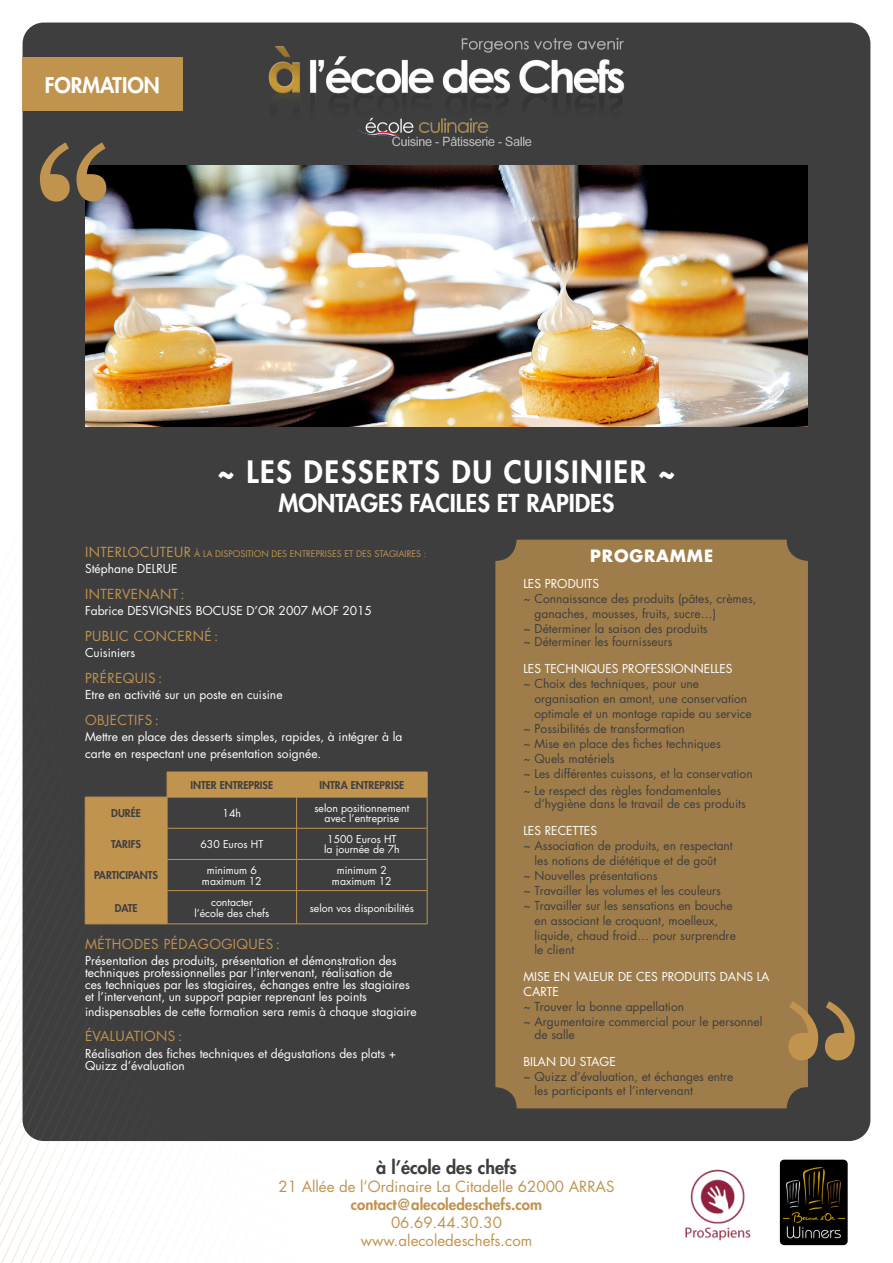
<style>
.page{position:relative;width:893px;height:1263px;background:#fff}
.page>*{position:absolute;margin:0;border:0;box-sizing:border-box;transform-origin:0 0}
.t1{font:800 30px "Futura Std";letter-spacing:.05em;color:#fff}
.t2{font:800 24px "Futura Std";color:#fff}
.t3{font:800 21px "Futura Std";color:#fff}
.t4{font:800 18px "Futura Std";color:#3e3e3f}
.t5{font:700 16.5px "Futura Std";letter-spacing:.05em;color:#fff}
.t6{font:15px "Futura Std";color:#c0934f}
.t7{font:800 15px "Futura Std";color:#c0934f}
.t8{font:13.5px "Futura Std";letter-spacing:.03em;color:#c0934f}
.t9{font:12px/15px "Futura Std";color:#3e3e3f}
.t10{font:12px/12px "Futura Std";color:#fff}
.t11{font:10.5px "Futura Std";color:#fff}
.t12{font:800 10.5px "Futura Std";color:#3e3e3f}
.t13{font:8.85px "Futura Std";color:#c0934f}
.s1{font-size:13.5px}
</style>
<div class="page">
<div style="left:23px;top:23px;width:847px;height:1118px;background:#3e3e3f;border-radius:21px"></div>
<img style="left:237px;top:37px;width:419px;height:129px">
<div style="left:23px;top:57px;width:160px;height:54px;background:#c0934f"></div>
<svg style="left:16px;top:670px;width:8px;height:593px"></svg>
<img style="left:85px;top:166px;width:723px;height:260px">
<svg style="left:85px;top:772px;width:342px;height:152px"></svg>
<hr style="left:296px;top:797px;width:1px;height:31px;background:#c0934f">
<hr style="left:85px;top:828px;width:82px;height:1px;background:#c0934f">
<hr style="left:167px;top:828px;width:130px;height:1px;background:#c0934f">
<hr style="left:297px;top:828px;width:130px;height:1px;background:#c0934f">
<hr style="left:296px;top:828px;width:1px;height:31px;background:#c0934f">
<hr style="left:85px;top:859px;width:82px;height:1px;background:#c0934f">
<hr style="left:167px;top:859px;width:130px;height:1px;background:#c0934f">
<hr style="left:297px;top:859px;width:130px;height:1px;background:#c0934f">
<hr style="left:296px;top:860px;width:1px;height:30px;background:#c0934f">
<hr style="left:85px;top:890px;width:82px;height:1px;background:#c0934f">
<hr style="left:167px;top:890px;width:130px;height:1px;background:#c0934f">
<hr style="left:297px;top:890px;width:130px;height:1px;background:#c0934f">
<hr style="left:296px;top:891px;width:1px;height:33px;background:#c0934f">
<hr style="left:427px;top:797px;width:1px;height:31px;background:#c0934f">
<hr style="left:427px;top:828px;width:1px;height:31px;background:#c0934f">
<hr style="left:427px;top:860px;width:1px;height:30px;background:#c0934f">
<hr style="left:427px;top:891px;width:1px;height:33px;background:#c0934f">
<hr style="left:167px;top:924px;width:130px;height:1px;background:#c0934f">
<hr style="left:297px;top:924px;width:130px;height:1px;background:#c0934f">
<hr style="left:297px;top:772px;width:130px;height:1px;background:#c0934f">
<svg style="left:427px;top:772px;width:1px;height:25px"></svg>
<hr style="left:297px;top:797px;width:130px;height:1px;background:#c0934f">
<hr style="left:167px;top:772px;width:130px;height:1px;background:#c0934f">
<svg style="left:167px;top:773px;width:1px;height:24px"></svg>
<svg style="left:296px;top:773px;width:1px;height:24px"></svg>
<hr style="left:167px;top:797px;width:130px;height:1px;background:#c0934f">
<hr style="left:85px;top:797px;width:82px;height:1px;background:#c0934f">
<hr style="left:85px;top:797px;width:1px;height:31px;background:#c0934f">
<hr style="left:167px;top:797px;width:1px;height:31px;background:#c0934f">
<hr style="left:85px;top:828px;width:1px;height:31px;background:#c0934f">
<hr style="left:167px;top:828px;width:1px;height:31px;background:#c0934f">
<hr style="left:85px;top:860px;width:1px;height:30px;background:#c0934f">
<hr style="left:167px;top:860px;width:1px;height:30px;background:#c0934f">
<hr style="left:85px;top:891px;width:1px;height:33px;background:#c0934f">
<hr style="left:167px;top:891px;width:1px;height:33px;background:#c0934f">
<hr style="left:85px;top:924px;width:82px;height:1px;background:#c0934f">
<svg style="left:40px;top:142px;width:66px;height:60px"></svg>
<div style="left:780px;top:1160px;width:68px;height:85px;background:#000;border-radius:4px"></div>
<img style="left:783px;top:1167px;width:61px;height:72px">
<img style="left:685px;top:1169px;width:66px;height:72px">
<div style="left:495px;top:540px;width:313px;height:568px;background:#9f7d4a;border-radius:21px"></div>
<svg style="left:788px;top:1001px;width:67px;height:59px"></svg>
<p class="t3" style="left:45px;top:72px;width:117px">FORMATION</p>
<p class="t1" style="left:217px;top:453px;width:459px">~ LES DESSERTS DU CUISINIER ~</p>
<p class="t2" style="left:278px;top:488px;width:338px">MONTAGES FACILES ET RAPIDES</p>
<p class="t13" style="left:85px;top:548px;width:343px"><span class="s1">INTERLOCUTEUR</span> À LA DISPOSITION DES ENTREPRISES ET DES STAGIAIRES :</p>
<p class="t10" style="left:85px;top:563px;width:94px">Stéphane DELRUE</p>
<p class="t8" style="left:85px;top:585px;width:101px">INTERVENANT :</p>
<p class="t10" style="left:85px;top:605px;width:288px">Fabrice DESVIGNES BOCUSE D’OR 2007 MOF 2015</p>
<p class="t8" style="left:85px;top:627px;width:135px">PUBLIC CONCERNÉ :</p>
<p class="t10" style="left:85px;top:647px;width:52px">Cuisiniers</p>
<p class="t8" style="left:85px;top:669px;width:79px">PRÉREQUIS :</p>
<p class="t10" style="left:85px;top:689px;width:199px">Etre en activité sur un poste en cuisine</p>
<p class="t8" style="left:85px;top:711px;width:75px">OBJECTIFS :</p>
<p class="t10" style="left:85px;top:729px;width:319px;line-height:16.5px">Mettre en place des desserts simples, rapides, à intégrer à la carte en respectant une présentation soignée.</p>
<p class="t5" style="left:590px;top:545px;width:124px">PROGRAMME</p>
<p class="t10" style="left:523px;top:578px;width:77px">LES PRODUITS</p>
<p class="t9" style="left:535px;top:591px;width:223px;text-indent:-11px">~ Connaissance des produits (pâtes, crèmes, ganaches, mousses, fruits, sucre…)</p>
<p class="t9" style="left:523px;top:621px;width:186px">~ Déterminer la saison des produits</p>
<p class="t9" style="left:523px;top:635px;width:151px">~ Déterminer les fournisseurs</p>
<p class="t10" style="left:523px;top:663px;width:210px">LES TECHNIQUES PROFESSIONNELLES</p>
<p class="t9" style="left:535px;top:677px;width:219px;text-indent:-11px">~ Choix des techniques, pour une organisation en amont, une conservation optimale et un montage rapide au service</p>
<p class="t9" style="left:523px;top:722px;width:163px">~ Possibilités de transformation</p>
<p class="t9" style="left:523px;top:737px;width:199px">~ Mise en place des fiches techniques</p>
<p class="t9" style="left:523px;top:752px;width:93px">~ Quels matériels</p>
<p class="t9" style="left:523px;top:767px;width:231px">~ Les différentes cuissons, et la conservation</p>
<p class="t9" style="left:535px;top:784px;width:213px;line-height:13.5px;text-indent:-11px">~ Le respect des règles fondamentales d’hygiène dans le travail de ces produits</p>
<p class="t10" style="left:523px;top:825px;width:75px">LES RECETTES</p>
<p class="t9" style="left:523px;top:839px;width:211px">~ Association de produits, en respectant</p>
<p class="t9" style="left:535px;top:854px;width:183px">les notions de diététique et de goût</p>
<p class="t9" style="left:523px;top:869px;width:136px">~ Nouvelles présentations</p>
<p class="t9" style="left:523px;top:884px;width:199px">~ Travailler les volumes et les couleurs</p>
<p class="t9" style="left:523px;top:899px;width:211px">~ Travailler sur les sensations en bouche</p>
<p class="t9" style="left:535px;top:914px;width:203px">en associant le croquant, moelleux, liquide, chaud froid… pour surprendre</p>
<p class="t9" style="left:535px;top:942px;width:41px">le client</p>
<p class="t10" style="left:523px;top:969px;width:248px;line-height:15px">MISE EN VALEUR DE CES PRODUITS DANS LA<br>CARTE</p>
<p class="t9" style="left:523px;top:999px;width:162px">~ Trouver la bonne appellation</p>
<p class="t9" style="left:535px;top:1015px;width:230px;line-height:13.5px;text-indent:-11px">~ Argumentaire commercial pour le personnel de salle</p>
<p class="t10" style="left:523px;top:1056px;width:94px">BILAN DU STAGE</p>
<p class="t9" style="left:523px;top:1070px;width:211px">~ Quizz d’évaluation, et échanges entre</p>
<p class="t9" style="left:535px;top:1083px;width:160px">les participants et l’intervenant</p>
<p class="t12" style="left:190px;top:778px;width:84px">INTER ENTREPRISE</p>
<p class="t12" style="left:319px;top:778px;width:86px">INTRA ENTREPRISE</p>
<p class="t12" style="left:111px;top:806px;width:31px">DURÉE</p>
<p class="t11" style="left:223px;top:806px;width:20px">14h</p>
<p class="t11" style="left:314px;top:801px;width:96px">selon positionnement</p>
<p class="t11" style="left:325px;top:812px;width:76px">avec l’entreprise</p>
<p class="t12" style="left:111px;top:838px;width:31px">TARIFS</p>
<p class="t11" style="left:200px;top:838px;width:64px">630 Euros HT</p>
<p class="t11" style="left:327px;top:832px;width:71px">1500 Euros HT</p>
<p class="t11" style="left:324px;top:843px;width:77px">la journée de 7h</p>
<p class="t11" style="left:207px;top:863px;width:52px">minimum 6</p>
<p class="t11" style="left:202px;top:874px;width:61px">maximum 12</p>
<p class="t11" style="left:337px;top:863px;width:52px">minimum 2</p>
<p class="t11" style="left:332px;top:874px;width:61px">maximum 12</p>
<p class="t12" style="left:94px;top:869px;width:65px">PARTICIPANTS</p>
<p class="t11" style="left:211px;top:896px;width:43px">contacter</p>
<p class="t11" style="left:194px;top:906px;width:76px">l’école des chefs</p>
<p class="t11" style="left:310px;top:901px;width:106px">selon vos disponibilités</p>
<p class="t12" style="left:115px;top:901px;width:24px">DATE</p>
<p class="t8" style="left:85px;top:935px;width:196px">MÉTHODES PÉDAGOGIQUES :</p>
<p class="t10" style="left:85px;top:955px;width:326px">Présentation des produits, présentation et démonstration des techniques professionnelles par l’intervenant, réalisation de ces techniques par les stagiaires, échanges entre les stagiaires et l’intervenant, un support papier reprenant les points</p>
<p class="t10" style="left:85px;top:1005px;width:333px">indispensables de cette formation sera remis à chaque stagiaire</p>
<p class="t8" style="left:85px;top:1028px;width:99px">ÉVALUATIONS :</p>
<p class="t10" style="left:85px;top:1047px;width:313px">Réalisation des fiches techniques et dégustations des plats +<br>Quizz d’évaluation</p>
<p class="t4" style="left:376px;top:1156px;width:142px">à l’école des chefs</p>
<p class="t6" style="left:279px;top:1177px;width:337px">21 Allée de l’Ordinaire La Citadelle 62000 ARRAS</p>
<p class="t7" style="left:351px;top:1195px;width:193px">contact@alecoledeschefs.com</p>
<p class="t6" style="left:391px;top:1213px;width:112px">06.69.44.30.30</p>
<p class="t6" style="left:361px;top:1231px;width:173px">www.alecoledeschefs.com</p>
</div>
